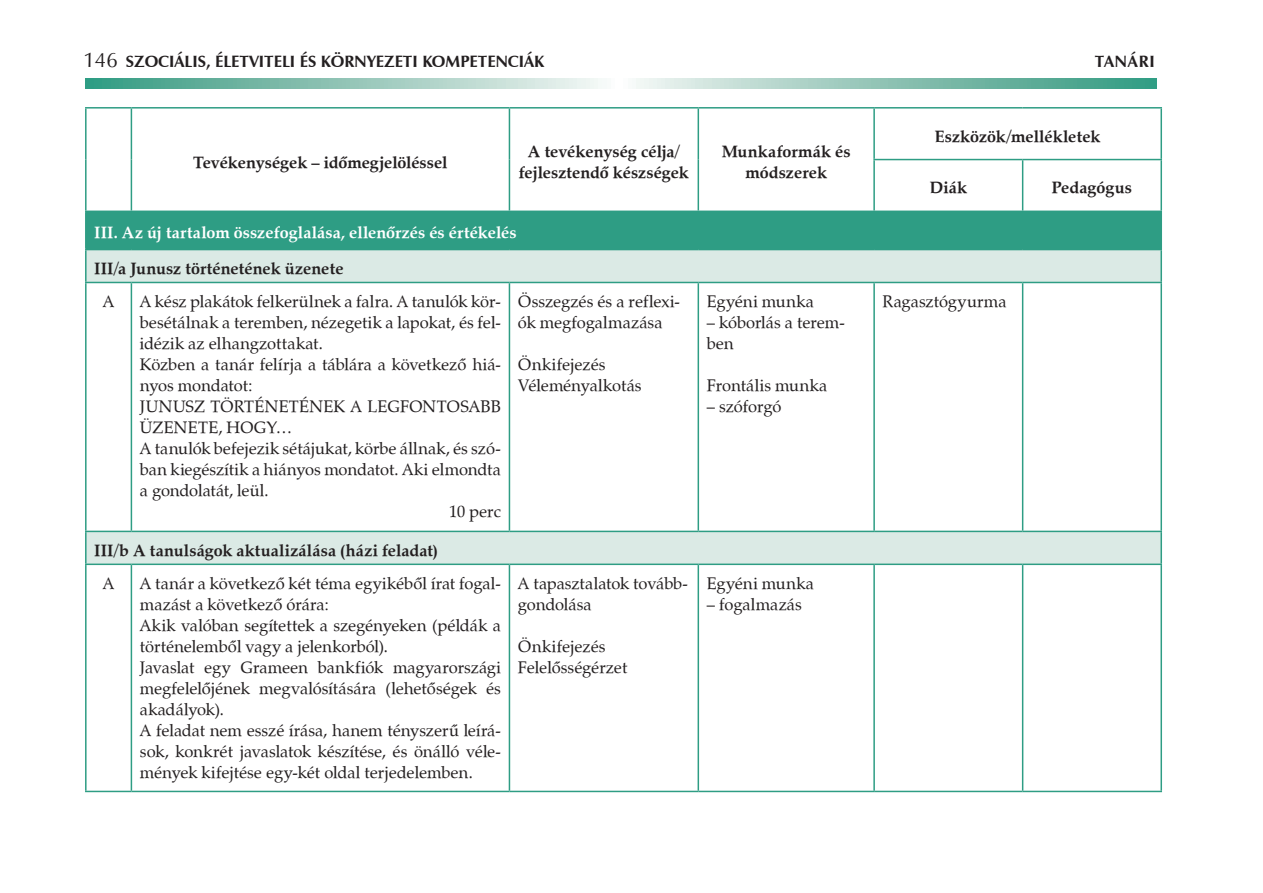
<style>
.page{position:relative;width:1263px;height:893px;background:#fff}
.page>*{position:absolute;margin:0;border:0;box-sizing:border-box;transform-origin:0 0}
.t1{font:16.5px/21px "Zapf Calligraphic 801 PFL Normal";color:#231f20}
.t2{font:16.5px/21px "Zapf Calligraphic 801 PFL Bold";color:#231f20;text-align:center}
.t3{font:16.5px "Zapf Humanist 601 PFL Bold";color:#231f20}
.t4{font:16.5px "Zapf Calligraphic 801 PFL Bold";letter-spacing:.015em;color:#fff}
.s1{font-family:"Zapf Humanist 601 PFL Normal";font-size:21px}
</style>
<div class="page">
<svg style="left:85px;top:78px;width:1072px;height:11px"></svg>
<div style="left:86px;top:211px;width:1075px;height:39px;background:#2e9d84"></div>
<svg style="left:87px;top:250px;width:1073px;height:314px"></svg>
<hr style="left:85px;top:107px;width:46px;height:2px;background:#2e9d84">
<hr style="left:85px;top:109px;width:2px;height:51px;background:#2e9d84">
<hr style="left:131px;top:107px;width:378px;height:2px;background:#2e9d84">
<hr style="left:131px;top:109px;width:1px;height:51px;background:#2e9d84">
<hr style="left:509px;top:107px;width:189px;height:2px;background:#2e9d84">
<hr style="left:509px;top:109px;width:1px;height:51px;background:#2e9d84">
<hr style="left:698px;top:107px;width:176px;height:2px;background:#2e9d84">
<hr style="left:697px;top:109px;width:2px;height:51px;background:#2e9d84">
<hr style="left:874px;top:107px;width:149px;height:2px;background:#2e9d84">
<hr style="left:873px;top:109px;width:2px;height:50px;background:#2e9d84">
<hr style="left:1023px;top:107px;width:139px;height:2px;background:#2e9d84">
<hr style="left:1160px;top:109px;width:2px;height:50px;background:#2e9d84">
<hr style="left:85px;top:160px;width:2px;height:51px;background:#2e9d84">
<hr style="left:131px;top:160px;width:1px;height:51px;background:#2e9d84">
<hr style="left:509px;top:160px;width:1px;height:51px;background:#2e9d84">
<hr style="left:697px;top:160px;width:2px;height:51px;background:#2e9d84">
<hr style="left:873px;top:159px;width:150px;height:1px;background:#2e9d84">
<hr style="left:873px;top:160px;width:2px;height:51px;background:#2e9d84">
<hr style="left:1023px;top:159px;width:139px;height:1px;background:#2e9d84">
<hr style="left:1022px;top:160px;width:1px;height:51px;background:#2e9d84">
<hr style="left:1160px;top:160px;width:2px;height:51px;background:#2e9d84">
<hr style="left:85px;top:211px;width:46px;height:1px;background:#2e9d84">
<hr style="left:85px;top:212px;width:2px;height:37px;background:#2e9d84">
<hr style="left:1023px;top:211px;width:139px;height:1px;background:#2e9d84">
<hr style="left:1160px;top:212px;width:2px;height:37px;background:#2e9d84">
<hr style="left:85px;top:249px;width:46px;height:1px;background:#2e9d84">
<hr style="left:85px;top:250px;width:2px;height:32px;background:#2e9d84">
<hr style="left:1023px;top:249px;width:139px;height:1px;background:#2e9d84">
<hr style="left:1160px;top:250px;width:2px;height:32px;background:#2e9d84">
<hr style="left:85px;top:282px;width:46px;height:1px;background:#2e9d84">
<hr style="left:85px;top:283px;width:2px;height:248px;background:#2e9d84">
<hr style="left:131px;top:282px;width:378px;height:1px;background:#2e9d84">
<hr style="left:131px;top:283px;width:1px;height:248px;background:#2e9d84">
<hr style="left:509px;top:282px;width:189px;height:1px;background:#2e9d84">
<hr style="left:509px;top:283px;width:1px;height:248px;background:#2e9d84">
<hr style="left:698px;top:282px;width:176px;height:1px;background:#2e9d84">
<hr style="left:697px;top:283px;width:2px;height:248px;background:#2e9d84">
<hr style="left:874px;top:282px;width:149px;height:1px;background:#2e9d84">
<hr style="left:873px;top:283px;width:2px;height:248px;background:#2e9d84">
<hr style="left:1023px;top:282px;width:139px;height:1px;background:#2e9d84">
<hr style="left:1022px;top:283px;width:1px;height:248px;background:#2e9d84">
<hr style="left:1160px;top:283px;width:2px;height:248px;background:#2e9d84">
<hr style="left:85px;top:531px;width:46px;height:1px;background:#2e9d84">
<hr style="left:85px;top:532px;width:2px;height:32px;background:#2e9d84">
<hr style="left:131px;top:531px;width:378px;height:1px;background:#2e9d84">
<hr style="left:509px;top:531px;width:189px;height:1px;background:#2e9d84">
<hr style="left:698px;top:531px;width:176px;height:1px;background:#2e9d84">
<hr style="left:874px;top:531px;width:149px;height:1px;background:#2e9d84">
<hr style="left:1023px;top:531px;width:139px;height:1px;background:#2e9d84">
<hr style="left:1160px;top:532px;width:2px;height:32px;background:#2e9d84">
<hr style="left:85px;top:564px;width:46px;height:1px;background:#2e9d84">
<hr style="left:85px;top:565px;width:2px;height:226px;background:#2e9d84">
<hr style="left:131px;top:564px;width:378px;height:1px;background:#2e9d84">
<hr style="left:131px;top:565px;width:1px;height:226px;background:#2e9d84">
<hr style="left:509px;top:564px;width:189px;height:1px;background:#2e9d84">
<hr style="left:509px;top:565px;width:1px;height:226px;background:#2e9d84">
<hr style="left:698px;top:564px;width:176px;height:1px;background:#2e9d84">
<hr style="left:697px;top:565px;width:2px;height:226px;background:#2e9d84">
<hr style="left:874px;top:564px;width:149px;height:1px;background:#2e9d84">
<hr style="left:873px;top:565px;width:2px;height:226px;background:#2e9d84">
<hr style="left:1023px;top:564px;width:139px;height:1px;background:#2e9d84">
<hr style="left:1022px;top:565px;width:1px;height:226px;background:#2e9d84">
<hr style="left:1160px;top:565px;width:2px;height:226px;background:#2e9d84">
<hr style="left:85px;top:791px;width:46px;height:1px;background:#2e9d84">
<hr style="left:131px;top:791px;width:378px;height:1px;background:#2e9d84">
<hr style="left:509px;top:791px;width:189px;height:1px;background:#2e9d84">
<hr style="left:698px;top:791px;width:176px;height:1px;background:#2e9d84">
<hr style="left:874px;top:791px;width:149px;height:1px;background:#2e9d84">
<hr style="left:1023px;top:791px;width:139px;height:1px;background:#2e9d84">
<p class="t3" style="left:83px;top:51px;width:462px"><span class="s1">146</span> Szociális, életviteli és környezeti kompetenciák</p>
<p class="t3" style="left:1095px;top:51px;width:43px">tanÁRI</p>
<p class="t2" style="left:193px;top:151px;width:256px">Tevékenységek – időmegjelöléssel</p>
<p class="t2" style="left:519px;top:141px;width:172px">A tevékenység célja/ fejlesztendő készségek</p>
<p class="t2" style="left:722px;top:141px;width:131px">Munkaformák és módszerek</p>
<p class="t4" style="left:94px;top:222px;width:424px">III . Az új tartalom összefoglalása, ellenőrzés és értékelés</p>
<p class="t2" style="left:94px;top:258px;width:251px">III/a Junusz történetének üzenete</p>
<p class="t1" style="left:103px;top:291px;width:13px">A</p>
<p class="t1" style="left:140px;top:291px;width:362px">A kész plakátok felkerülnek a falra. A tanulók kör&shy;besétálnak a teremben, nézegetik a lapokat, és fel&shy;idézik az elhangzottakat.<br>Közben a tanár felírja a táblára a következő hiá&shy;nyos mondatot:<br>Junusz</p>
<p class="t1" style="left:518px;top:291px;width:164px">Összegzés és a reflexi&shy;ók megfogalmazása</p>
<p class="t1" style="left:518px;top:354px;width:125px">Önkifejezés<br>Véleményalkotás</p>
<p class="t1" style="left:210px;top:396px;width:13px">történetének</p>
<p class="t1" style="left:351px;top:396px;width:29px">a legfontosabb</p>
<p class="t1" style="left:140px;top:417px;width:13px">üzenete</p>
<p class="t1" style="left:218px;top:417px;width:22px">, hogy</p>
<p class="t1" style="left:276px;top:417px;width:18px">…</p>
<p class="t1" style="left:140px;top:438px;width:362px">A tanulók befejezik sétájukat, körbe állnak, és szó-</p>
<p class="t1" style="left:140px;top:459px;width:362px">ban kiegészítik a hiányos mondatot. Aki elmondta</p>
<p class="t1" style="left:140px;top:480px;width:130px">a gondolatát, leül.</p>
<p class="t1" style="left:449px;top:501px;width:53px">10 perc</p>
<p class="t2" style="left:94px;top:539px;width:345px">III/b A tanulságok aktualizálása (házi feladat)</p>
<p class="t1" style="left:103px;top:573px;width:13px">A</p>
<p class="t1" style="left:140px;top:573px;width:363px">A tanár a következő két téma egyikéből írat fogal&shy;mazást a következő órára:<br>Akik valóban segítettek a szegényeken (példák a történelemből vagy a jelenkorból).<br>Javaslat egy Grameen bankfiók magyarországi megfelelőjének megvalósítására (lehetőségek és akadályok).<br>A feladat nem esszé írása, hanem tényszerű leírá&shy;sok, konkrét javaslatok készítése, és önálló véle&shy;mények kifejtése egy-két oldal terjedelemben.</p>
<p class="t1" style="left:518px;top:573px;width:172px">A tapasztalatok tovább&shy;gondolása</p>
<p class="t1" style="left:518px;top:636px;width:111px">Önkifejezés<br>Felelősségérzet</p>
<p class="t1" style="left:707px;top:291px;width:109px">Egyéni munka</p>
<p class="t1" style="left:707px;top:312px;width:140px">– kóborlás a terem&shy;ben</p>
<p class="t1" style="left:707px;top:375px;width:122px">Frontális munka</p>
<p class="t1" style="left:707px;top:396px;width:76px">– szóforgó</p>
<p class="t1" style="left:707px;top:573px;width:109px">Egyéni munka</p>
<p class="t1" style="left:707px;top:594px;width:97px">– fogalmazás</p>
<p class="t2" style="left:935px;top:125px;width:167px">Eszközök/mellékletek</p>
<p class="t2" style="left:930px;top:177px;width:39px">Diák</p>
<p class="t2" style="left:1052px;top:177px;width:82px">Pedagógus</p>
<p class="t1" style="left:883px;top:291px;width:125px">Ragasztógyurma</p>
</div>
